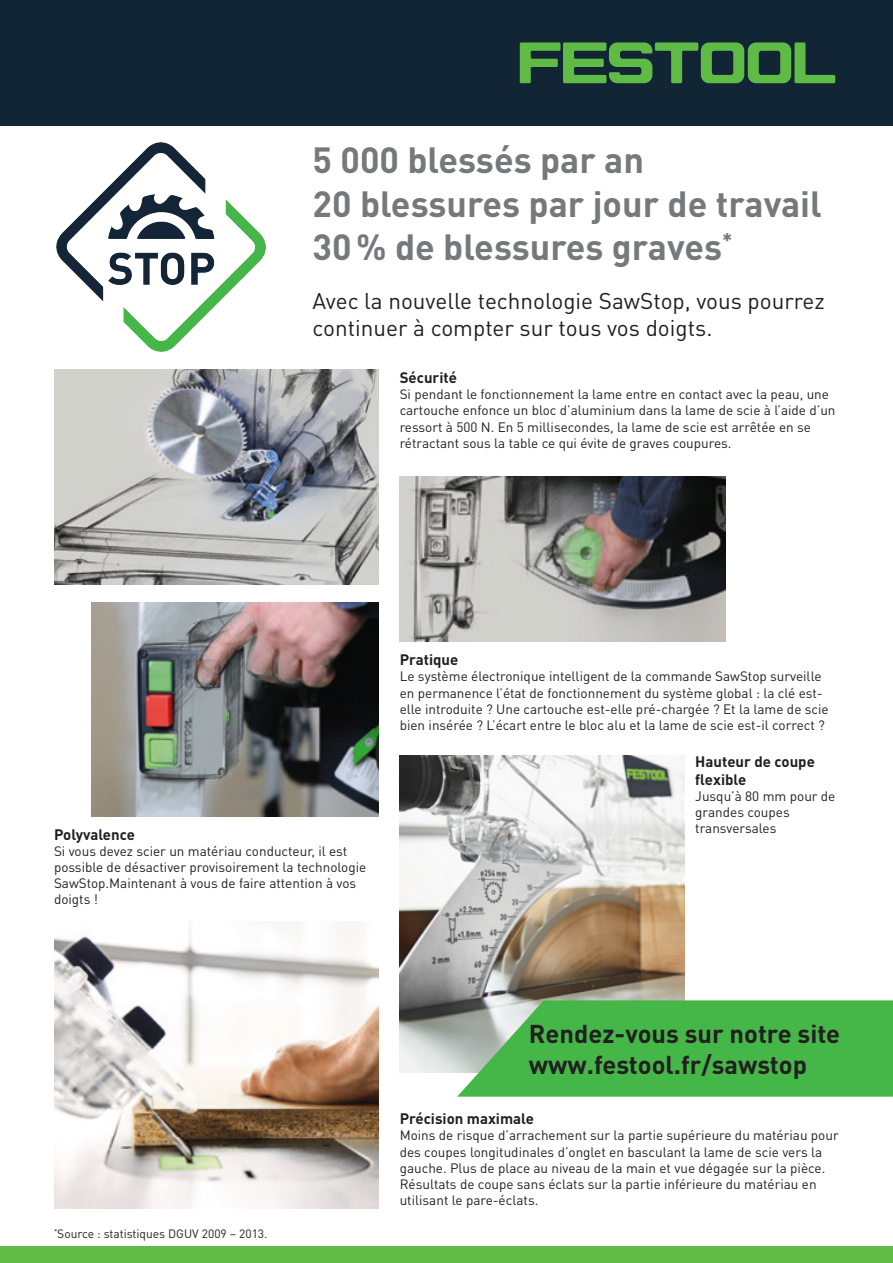
<style>
.page{position:relative;width:893px;height:1263px;background:#fff}
.page>*{position:absolute;margin:0;border:0;box-sizing:border-box;transform-origin:0 0}
.t1{font:700 36px/43.2px "DIN Pro";color:#76787b}
.FT_Interferer_19_5_2{font:700 25.5px/30.6px "DIN Pro";color:#231f20}
.t2{font:22.5px/27px "DIN Pro";color:#231f20}
.t3{font:700 15px/18px "DIN Pro";color:#231f20}
.t4{font:13.5px/16.2px "DIN Pro";color:#231f20}
.t5{font:12px "DIN Pro";color:#231f20}
</style>
<div class="page">
<div style="left:0;top:0;width:893px;height:126px;background:#122535"></div>
<svg style="left:520px;top:42px;width:315px;height:41px"></svg>
<div style="left:0;top:1246px;width:893px;height:17px;background:#60bb46"></div>
<img style="left:56px;top:142px;width:210px;height:210px">
<img style="left:91px;top:602px;width:287px;height:214px">
<img style="left:54px;top:369px;width:324px;height:215px">
<img style="left:400px;top:477px;width:325px;height:164px">
<img style="left:54px;top:921px;width:324px;height:287px">
<img style="left:400px;top:755px;width:285px;height:318px">
<svg style="left:457px;top:1000px;width:436px;height:97px;background:#51b855"></svg>
<p class="t1" style="left:313px;top:137px;width:511px">5 000 blessés par an<br>20 blessures par jour de travail</p>
<p class="t1" style="left:313px;top:224px;width:422px">30% de blessures graves<sup>*</sup></p>
<p class="t2" style="left:313px;top:286px;width:514px">Avec la nouvelle technologie SawStop, vous pourrez continuer à compter sur tous vos doigts.</p>
<p class="t3" style="left:400px;top:368px;width:59px">Sécurité</p>
<p class="t4" style="left:400px;top:386px;width:437px">Si pendant le fonctionnement la lame entre en contact avec la peau, une cartouche enfonce un bloc d’aluminium dans la lame de scie à l’aide d’un ressort à 500 N. En 5 millisecondes, la lame de scie est arrêtée en se rétractant sous la table ce qui évite de graves coupures.</p>
<p class="t3" style="left:54px;top:825px;width:82px">Polyvalence</p>
<p class="t4" style="left:54px;top:842px;width:314px">Si vous devez scier un matériau conducteur, il est possible de désactiver provisoirement la technologie SawStop.Maintenant à vous de faire attention à vos doigts !</p>
<p class="t3" style="left:400px;top:650px;width:60px">Pratique</p>
<p class="t4" style="left:400px;top:668px;width:430px">Le système électronique intelligent de la commande SawStop surveille en permanence l’état de fonctionnement du système global : la clé est&shy;elle introduite ? Une cartouche est-elle pré-chargée ? Et la lame de scie bien insérée ? L’écart entre le bloc alu et la lame de scie est-il correct ?</p>
<p class="t3" style="left:695px;top:752px;width:121px">Hauteur de coupe flexible</p>
<p class="t4" style="left:695px;top:787px;width:142px">Jusqu’à 80 mm pour de grandes coupes transversales</p>
<p class="t5" style="left:54px;top:1225px;width:215px"><sup>*</sup>Source : statistiques DGUV 2009 – 2013.</p>
<p class="FT_Interferer_19_5_2" style="left:529px;top:1017px;width:313px">Rendez-vous sur notre site www.festool.fr/sawstop</p>
<p class="t3" style="left:400px;top:1109px;width:136px">Précision maximale</p>
<p class="t4" style="left:400px;top:1127px;width:440px">Moins de risque d’arrachement sur la partie supérieure du matériau pour des coupes longitudinales d’onglet en basculant la lame de scie vers la gauche. Plus de place au niveau de la main et vue dégagée sur la pièce.<br>Résultats de coupe sans éclats sur la partie inférieure du matériau en utilisant le pare-éclats.</p>
</div>
